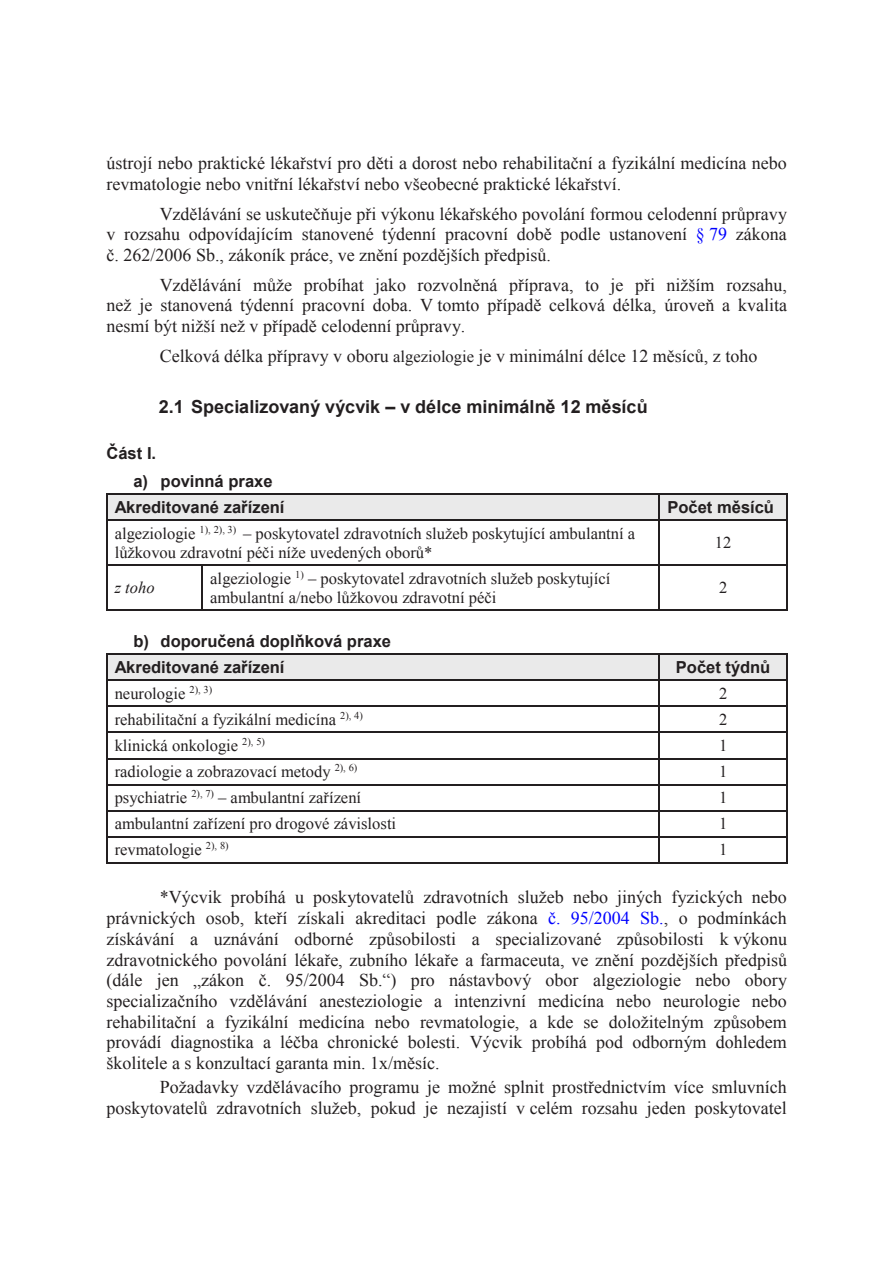
<style>
.page{position:relative;width:893px;height:1263px;background:#fff}
.page>*{position:absolute;margin:0;border:0;box-sizing:border-box;transform-origin:0 0}
.t1{font:18px/20.7px "Times New Roman";color:#231f20;text-align:justify}
.t2{font:700 18px "Arial";color:#231f20}
.t3{font:16.5px/18.9px "Times New Roman";color:#231f20}
.t4{font:700 16.5px/27.9px "Arial";color:#231f20}
.t5{font:italic 16.5px "Times New Roman";color:#231f20}
.s1{color:#00f}
.s2{font-size:16.5px}
</style>
<div class="page">
<div style="left:107px;top:495px;width:552px;height:25px;background:#eaeaea"></div>
<div style="left:660px;top:495px;width:126px;height:25px;background:#eaeaea"></div>
<hr style="left:107px;top:494px;width:552px;height:1px;background:#231f20">
<hr style="left:660px;top:494px;width:126px;height:1px;background:#231f20">
<hr style="left:786px;top:495px;width:2px;height:25px;background:#231f20">
<svg style="left:106px;top:494px;width:1px;height:27px"></svg>
<hr style="left:107px;top:520px;width:552px;height:1px;background:#231f20">
<svg style="left:659px;top:494px;width:1px;height:27px"></svg>
<hr style="left:660px;top:520px;width:126px;height:1px;background:#231f20">
<hr style="left:106px;top:521px;width:1px;height:44px;background:#231f20">
<hr style="left:659px;top:521px;width:1px;height:44px;background:#231f20">
<hr style="left:786px;top:521px;width:2px;height:44px;background:#231f20">
<hr style="left:107px;top:565px;width:95px;height:1px;background:#231f20">
<hr style="left:203px;top:565px;width:456px;height:1px;background:#231f20">
<hr style="left:660px;top:565px;width:126px;height:1px;background:#231f20">
<hr style="left:106px;top:566px;width:1px;height:44px;background:#231f20">
<hr style="left:107px;top:610px;width:95px;height:1px;background:#231f20">
<hr style="left:202px;top:566px;width:1px;height:44px;background:#231f20">
<hr style="left:203px;top:610px;width:456px;height:1px;background:#231f20">
<hr style="left:659px;top:566px;width:1px;height:44px;background:#231f20">
<hr style="left:660px;top:610px;width:126px;height:1px;background:#231f20">
<hr style="left:786px;top:566px;width:2px;height:44px;background:#231f20">
<div style="left:107px;top:655px;width:552px;height:25px;background:#eaeaea"></div>
<div style="left:660px;top:655px;width:126px;height:25px;background:#eaeaea"></div>
<hr style="left:107px;top:654px;width:552px;height:1px;background:#231f20">
<hr style="left:660px;top:654px;width:126px;height:1px;background:#231f20">
<hr style="left:786px;top:655px;width:2px;height:25px;background:#231f20">
<hr style="left:107px;top:680px;width:552px;height:1px;background:#231f20">
<hr style="left:660px;top:680px;width:126px;height:1px;background:#231f20">
<hr style="left:786px;top:681px;width:2px;height:25px;background:#231f20">
<hr style="left:107px;top:706px;width:552px;height:1px;background:#231f20">
<hr style="left:660px;top:706px;width:126px;height:1px;background:#231f20">
<hr style="left:786px;top:707px;width:2px;height:25px;background:#231f20">
<hr style="left:107px;top:732px;width:552px;height:1px;background:#231f20">
<hr style="left:660px;top:732px;width:126px;height:1px;background:#231f20">
<hr style="left:786px;top:733px;width:2px;height:25px;background:#231f20">
<hr style="left:107px;top:758px;width:552px;height:1px;background:#231f20">
<hr style="left:660px;top:758px;width:126px;height:1px;background:#231f20">
<hr style="left:786px;top:759px;width:2px;height:25px;background:#231f20">
<hr style="left:107px;top:784px;width:552px;height:1px;background:#231f20">
<hr style="left:660px;top:784px;width:126px;height:1px;background:#231f20">
<hr style="left:786px;top:785px;width:2px;height:25px;background:#231f20">
<hr style="left:107px;top:810px;width:552px;height:1px;background:#231f20">
<hr style="left:660px;top:810px;width:126px;height:1px;background:#231f20">
<hr style="left:786px;top:811px;width:2px;height:25px;background:#231f20">
<hr style="left:107px;top:836px;width:552px;height:1px;background:#231f20">
<hr style="left:660px;top:836px;width:126px;height:1px;background:#231f20">
<svg style="left:106px;top:654px;width:1px;height:209px"></svg>
<hr style="left:107px;top:862px;width:552px;height:1px;background:#231f20">
<svg style="left:659px;top:654px;width:1px;height:209px"></svg>
<hr style="left:660px;top:862px;width:126px;height:1px;background:#231f20">
<hr style="left:786px;top:837px;width:2px;height:25px;background:#231f20">
<p class="t1" style="left:107px;top:152px;width:682px">ústrojí nebo praktické lékařství pro děti a dorost nebo rehabilitační a fyzikální medicína nebo revmatologie nebo vnitřní lékařství nebo všeobecné praktické lékařství.</p>
<p class="t1" style="left:107px;top:203px;width:682px;text-indent:53px">Vzdělávání se uskutečňuje při výkonu lékařského povolání formou celodenní průpravy v rozsahu odpovídajícím stanovené týdenní pracovní době podle ustanovení <span class="s1">§ 79</span> zákona č. 262/2006 Sb., zákoník práce, ve znění pozdějších předpisů.</p>
<p class="t1" style="left:107px;top:274px;width:682px;text-indent:53px">Vzdělávání může probíhat jako rozvolněná příprava, to je při nižším rozsahu, než je stanovená týdenní pracovní doba. V tomto případě celková délka, úroveň a kvalita nesmí být nižší než v případě celodenní průpravy.</p>
<p class="t1" style="left:160px;top:345px;width:599px">Celková délka přípravy v oboru <span class="s2">algeziologie</span> je v minimální délce 12 měsíců, z toho</p>
<p class="t2" style="left:159px;top:394px;width:490px">2.1 Specializovaný výcvik – v délce minimálně 12 měsíců</p>
<p class="t4" style="left:133px;top:439px;width:141px;text-indent:-27px">Část I.<br>a) povinná praxe</p>
<p class="t4" style="left:115px;top:493px;width:171px">Akreditované zařízení</p>
<p class="t4" style="left:667px;top:493px;width:108px">Počet měsíců</p>
<p class="t3" style="left:115px;top:523px;width:522px">algeziologie <sup>1),</sup> <sup>2),</sup> <sup>3)</sup> – poskytovatel zdravotních služeb poskytující ambulantní a lůžkovou zdravotní péči níže uvedených oborů*</p>
<p class="t3" style="left:715px;top:533px;width:18px">12</p>
<p class="t5" style="left:115px;top:576px;width:42px">z toho</p>
<p class="t3" style="left:210px;top:568px;width:402px">algeziologie <sup>1)</sup> – poskytovatel zdravotních služeb poskytující ambulantní a/nebo lůžkovou zdravotní péči</p>
<p class="t3" style="left:719px;top:578px;width:10px">2</p>
<p class="t4" style="left:115px;top:628px;width:278px;line-height:26px;text-indent:19px">b) doporučená doplňková praxe<br>Akreditované zařízení</p>
<p class="t4" style="left:676px;top:653px;width:96px">Počet týdnů</p>
<p class="t3" style="left:115px;top:683px;width:99px">neurologie <sup>2),</sup> <sup>3)</sup></p>
<p class="t3" style="left:719px;top:683px;width:10px">2</p>
<p class="t3" style="left:115px;top:709px;width:250px">rehabilitační a fyzikální medicína <sup>2),</sup> <sup>4)</sup></p>
<p class="t3" style="left:719px;top:709px;width:10px">2</p>
<p class="t3" style="left:115px;top:735px;width:152px">klinická onkologie <sup>2),</sup> <sup>5)</sup></p>
<p class="t3" style="left:719px;top:735px;width:10px">1</p>
<p class="t3" style="left:115px;top:761px;width:244px">radiologie a zobrazovací metody <sup>2),</sup> <sup>6)</sup></p>
<p class="t3" style="left:719px;top:761px;width:10px">1</p>
<p class="t3" style="left:115px;top:787px;width:248px">psychiatrie <sup>2),</sup> <sup>7)</sup> – ambulantní zařízení</p>
<p class="t3" style="left:719px;top:787px;width:10px">1</p>
<p class="t3" style="left:115px;top:814px;width:283px">ambulantní zařízení pro drogové závislosti</p>
<p class="t3" style="left:719px;top:814px;width:10px">1</p>
<p class="t3" style="left:115px;top:840px;width:115px">revmatologie <sup>2),</sup> <sup>8)</sup></p>
<p class="t3" style="left:719px;top:840px;width:10px">1</p>
<p class="t1" style="left:107px;top:886px;width:682px;text-indent:53px">*Výcvik probíhá u poskytovatelů zdravotních služeb nebo jiných fyzických nebo právnických osob, kteří získali akreditaci podle zákona <span class="s1">č. 95/2004 Sb.</span>, o podmínkách získávání a uznávání odborné způsobilosti a specializované způsobilosti k výkonu zdravotnického povolání lékaře, zubního lékaře a farmaceuta, ve znění pozdějších předpisů (dále jen „zákon č. 95/2004 Sb.“) pro nástavbový obor algeziologie nebo obory specializačního vzdělávání anesteziologie a intenzivní medicína nebo neurologie nebo rehabilitační a fyzikální medicína nebo revmatologie, a kde se doložitelným způsobem provádí diagnostika a léčba chronické bolesti. Výcvik probíhá pod odborným dohledem školitele a s konzultací garanta min. 1x/měsíc.</p>
<p class="t1" style="left:107px;top:1076px;width:682px;text-align:right">Požadavky vzdělávacího programu je možné splnit prostřednictvím více smluvních poskytovatelů zdravotních služeb, pokud je nezajistí v celém rozsahu jeden poskytovatel</p>
</div>
